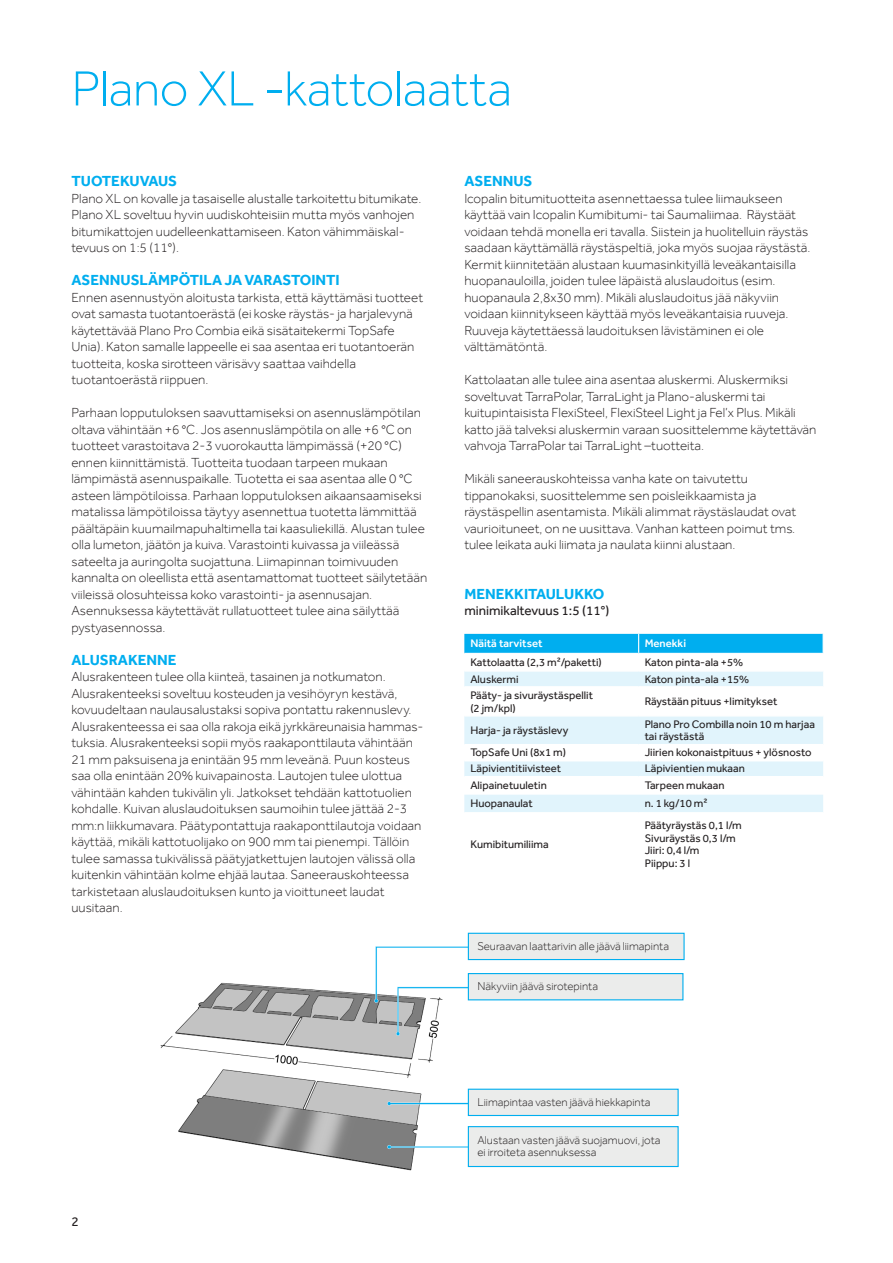
<style>
.page{position:relative;width:893px;height:1263px;background:#fff}
.page>*{position:absolute;margin:0;border:0;box-sizing:border-box;transform-origin:0 0}
.Pääotsikot{font:300 51px "Effra";letter-spacing:-.015em;color:#00aeef}
.Subhead_Effra_10_14p{font:700 15px "Effra";color:#00aeef}
.Captions_Effra_8_10p{font:300 13.5px/16.5px "Effra";color:#231f20}
.Captions_Effra_8_10p-2{font:13.5px "Effra";color:#231f20}
.Laatikkoteksti{font:300 11.7px/12.8px "Effra";color:#231f20}
.Taulukko_7_5pt{font:11.25px/12.9px "Effra";color:#231f20}
.Taulukko_otsikko_7_5{font:500 11.25px "Effra";color:#fff}
</style>
<div class="page">
<svg style="left:464px;top:672px;width:359px;height:140px;fill:#e1f4fc"></svg>
<hr style="left:464px;top:686px;width:175px;height:2px;background:#fff">
<hr style="left:639px;top:686px;width:184px;height:2px;background:#fff">
<hr style="left:464px;top:715px;width:175px;height:1px;background:#fff">
<hr style="left:639px;top:715px;width:184px;height:1px;background:#fff">
<hr style="left:464px;top:744px;width:175px;height:1px;background:#fff">
<hr style="left:639px;top:744px;width:184px;height:1px;background:#fff">
<hr style="left:464px;top:760px;width:175px;height:1px;background:#fff">
<hr style="left:639px;top:760px;width:184px;height:1px;background:#fff">
<hr style="left:464px;top:776px;width:175px;height:1px;background:#fff">
<hr style="left:639px;top:776px;width:184px;height:1px;background:#fff">
<div style="left:464px;top:634px;width:360px;height:19px;background:#00aeef"></div>
<img style="left:160px;top:982px;width:277px;height:189px">
<svg style="left:374px;top:946px;width:255px;height:90px"></svg>
<div style="left:468px;top:933px;width:216px;height:26px;background:#ebeceb"></div>
<div style="left:468px;top:933px;width:217px;height:27px;border:1px solid #00aeef"></div>
<div style="left:468px;top:973px;width:215px;height:27px;background:#ebeceb"></div>
<div style="left:468px;top:973px;width:215px;height:27px;border:1px solid #00aeef"></div>
<svg style="left:387px;top:1101px;width:81px;height:5px"></svg>
<div style="left:468px;top:1089px;width:210px;height:26px;background:#ebeceb"></div>
<div style="left:468px;top:1089px;width:211px;height:27px;border:1px solid #00aeef"></div>
<svg style="left:387px;top:1145px;width:81px;height:4px"></svg>
<div style="left:468px;top:1126px;width:210px;height:40px;background:#ebeceb"></div>
<div style="left:468px;top:1126px;width:211px;height:41px;border:1px solid #00aeef"></div>
<p class="Pääotsikot" style="left:71px;top:58px;width:442px">Plano XL -kattolaatta</p>
<p class="Subhead_Effra_10_14p" style="left:71px;top:172px;width:107px">TUOTEKUVAUS</p>
<p class="Captions_Effra_8_10p" style="left:71px;top:190px;width:351px">Plano XL on kovalle ja tasaiselle alustalle tarkoitettu bitumikate.<br>Plano XL soveltuu hyvin uudiskohteisiin mutta myös vanhojen bitumikattojen uudelleenkattamiseen. Katon vähimmäiskal&shy;tevuus on 1:5 (11°).</p>
<p class="Subhead_Effra_10_14p" style="left:71px;top:271px;width:270px">ASENNUSLÄMPÖTILA JA VARASTOINTI</p>
<p class="Captions_Effra_8_10p" style="left:71px;top:289px;width:353px">Ennen asennustyön aloitusta tarkista, että käyttämäsi tuotteet ovat samasta tuotantoerästä (ei koske räystäs- ja harjalevynä käytettävää Plano Pro Combia eikä sisätaitekermi TopSafe Unia). Katon samalle lappeelle ei saa asentaa eri tuotantoerän tuotteita, koska sirotteen värisävy saattaa vaihdella tuotantoerästä riippuen.</p>
<p class="Captions_Effra_8_10p" style="left:71px;top:404px;width:357px">Parhaan lopputuloksen saavuttamiseksi on asennuslämpötilan oltava vähintään +6 °C. Jos asennuslämpötila on alle +6 °C on tuotteet varastoitava 2-3 vuorokautta lämpimässä (+20 °C) ennen kiinnittämistä. Tuotteita tuodaan tarpeen mukaan lämpimästä asennuspaikalle. Tuotetta ei saa asentaa alle 0 °C asteen lämpötiloissa. Parhaan lopputuloksen aikaansaamiseksi matalissa lämpötiloissa täytyy asennettua tuotetta lämmittää päältäpäin kuumailmapuhaltimella tai kaasuliekillä. Alustan tulee olla lumeton, jäätön ja kuiva. Varastointi kuivassa ja viileässä sateelta ja auringolta suojattuna. Liimapinnan toimivuuden kannalta on oleellista että asentamattomat tuotteet säilytetään viileissä olosuhteissa koko varastointi- ja asennusajan.<br>Asennuksessa käytettävät rullatuotteet tulee aina säilyttää pystyasennossa.</p>
<p class="Subhead_Effra_10_14p" style="left:71px;top:651px;width:107px">ALUSRAKENNE</p>
<p class="Captions_Effra_8_10p" style="left:71px;top:668px;width:353px">Alusrakenteen tulee olla kiinteä, tasainen ja notkumaton.<br>Alusrakenteeksi soveltuu kosteuden ja vesihöyryn kestävä, kovuudeltaan naulausalustaksi sopiva pontattu rakennuslevy.<br>Alusrakenteessa ei saa olla rakoja eikä jyrkkäreunaisia hammas&shy;tuksia. Alusrakenteeksi sopii myös raakaponttilauta vähintään 21 mm paksuisena ja enintään 95 mm leveänä. Puun kosteus saa olla enintään 20% kuivapainosta. Lautojen tulee ulottua vähintään kahden tukivälin yli. Jatkokset tehdään kattotuolien kohdalle. Kuivan aluslaudoituksen saumoihin tulee jättää 2-3 mm:n liikkumavara. Päätypontattuja raakaponttilautoja voidaan käyttää, mikäli kattotuolijako on 900 mm tai pienempi. Tällöin tulee samassa tukivälissä päätyjatkettujen lautojen välissä olla kuitenkin vähintään kolme ehjää lautaa. Saneerauskohteessa tarkistetaan aluslaudoituksen kunto ja vioittuneet laudat uusitaan.</p>
<p class="Subhead_Effra_10_14p" style="left:464px;top:172px;width:70px">ASENNUS</p>
<p class="Captions_Effra_8_10p" style="left:464px;top:190px;width:348px">Icopalin bitumituotteita asennettaessa tulee liimaukseen käyttää vain Icopalin Kumibitumi- tai Saumaliimaa. Räystäät voidaan tehdä monella eri tavalla. Siistein ja huolitelluin räystäs saadaan käyttämällä räystäspeltiä, joka myös suojaa räystästä.<br>Kermit kiinnitetään alustaan kuumasinkityillä leveäkantaisilla huopanauloilla, joiden tulee läpäistä aluslaudoitus (esim. huopanaula 2,8x30 mm). Mikäli aluslaudoitus jää näkyviin voidaan kiinnitykseen käyttää myös leveäkantaisia ruuveja.<br>Ruuveja käytettäessä laudoituksen lävistäminen ei ole välttämätöntä.</p>
<p class="Captions_Effra_8_10p" style="left:464px;top:371px;width:353px">Kattolaatan alle tulee aina asentaa aluskermi. Aluskermiksi soveltuvat TarraPolar, TarraLight ja Plano-aluskermi tai kuitupintaisista FlexiSteel, FlexiSteel Light ja Fel’x Plus. Mikäli katto jää talveksi aluskermin varaan suosittelemme käytettävän vahvoja TarraPolar tai TarraLight –tuotteita.</p>
<p class="Captions_Effra_8_10p" style="left:464px;top:470px;width:333px">Mikäli saneerauskohteissa vanha kate on taivutettu tippanokaksi, suosittelemme sen poisleikkaamista ja räystäspellin asentamista. Mikäli alimmat räystäslaudat ovat vaurioituneet, on ne uusittava. Vanhan katteen poimut tms. tulee leikata auki liimata ja naulata kiinni alustaan.</p>
<p class="Subhead_Effra_10_14p" style="left:464px;top:585px;width:142px">MENEKKITAULUKKO</p>
<p class="Captions_Effra_8_10p-2" style="left:464px;top:602px;width:146px">minimikaltevuus 1:5 (11°)</p>
<p class="Taulukko_otsikko_7_5" style="left:470px;top:637px;width:74px">Näitä tarvitset</p>
<p class="Taulukko_otsikko_7_5" style="left:645px;top:637px;width:43px">Menekki</p>
<p class="Taulukko_7_5pt" style="left:470px;top:656px;width:133px">Kattolaatta (2,3 m²/paketti)</p>
<p class="Taulukko_7_5pt" style="left:645px;top:656px;width:100px">Katon pinta-ala +5%</p>
<p class="Taulukko_7_5pt" style="left:470px;top:672px;width:50px">Aluskermi</p>
<p class="Taulukko_7_5pt" style="left:645px;top:672px;width:106px">Katon pinta-ala +15%</p>
<p class="Taulukko_7_5pt" style="left:470px;top:688px;width:124px">Pääty- ja sivuräystäspellit (2 jm/kpl)</p>
<p class="Taulukko_7_5pt" style="left:645px;top:695px;width:134px">Räystään pituus +limitykset</p>
<p class="Taulukko_7_5pt" style="left:470px;top:724px;width:100px">Harja- ja räystäslevy</p>
<p class="Taulukko_7_5pt" style="left:645px;top:717px;width:172px">Plano Pro Combilla noin 10 m harjaa tai räystästä</p>
<p class="Taulukko_7_5pt" style="left:470px;top:746px;width:97px">TopSafe Uni (8x1 m)</p>
<p class="Taulukko_7_5pt" style="left:645px;top:746px;width:168px">Jiirien kokonaistpituus + ylösnosto</p>
<p class="Taulukko_7_5pt" style="left:470px;top:762px;width:92px">Läpivientitiivisteet</p>
<p class="Taulukko_7_5pt" style="left:645px;top:762px;width:102px">Läpivientien mukaan</p>
<p class="Taulukko_7_5pt" style="left:470px;top:779px;width:78px">Alipainetuuletin</p>
<p class="Taulukko_7_5pt" style="left:645px;top:779px;width:81px">Tarpeen mukaan</p>
<p class="Taulukko_7_5pt" style="left:470px;top:797px;width:64px">Huopanaulat</p>
<p class="Taulukko_7_5pt" style="left:645px;top:797px;width:64px">n. 1 kg/10 m²</p>
<p class="Taulukko_7_5pt" style="left:470px;top:838px;width:80px">Kumibitumiliima</p>
<p class="Taulukko_7_5pt" style="left:645px;top:818px;width:99px">Päätyräystäs 0,1 l/m<br>Sivuräystäs 0,3 l/m<br>Jiiri: 0,4 l/m<br>Piippu: 3 l</p>
<p class="Laatikkoteksti" style="left:477px;top:940px;width:193px">Seuraavan laattarivin alle jäävä liimapinta</p>
<p class="Laatikkoteksti" style="left:477px;top:980px;width:122px">Näkyviin jäävä sirotepinta</p>
<p class="Captions_Effra_8_10p-2" style="left:71px;top:1213px;width:9px">2</p>
<p class="Laatikkoteksti" style="left:477px;top:1096px;width:175px">Liimapintaa vasten jäävä hiekkapinta</p>
<p class="Laatikkoteksti" style="left:477px;top:1133px;width:185px">Alustaan vasten jäävä suojamuovi, jota ei irroiteta asennuksessa</p>
</div>
